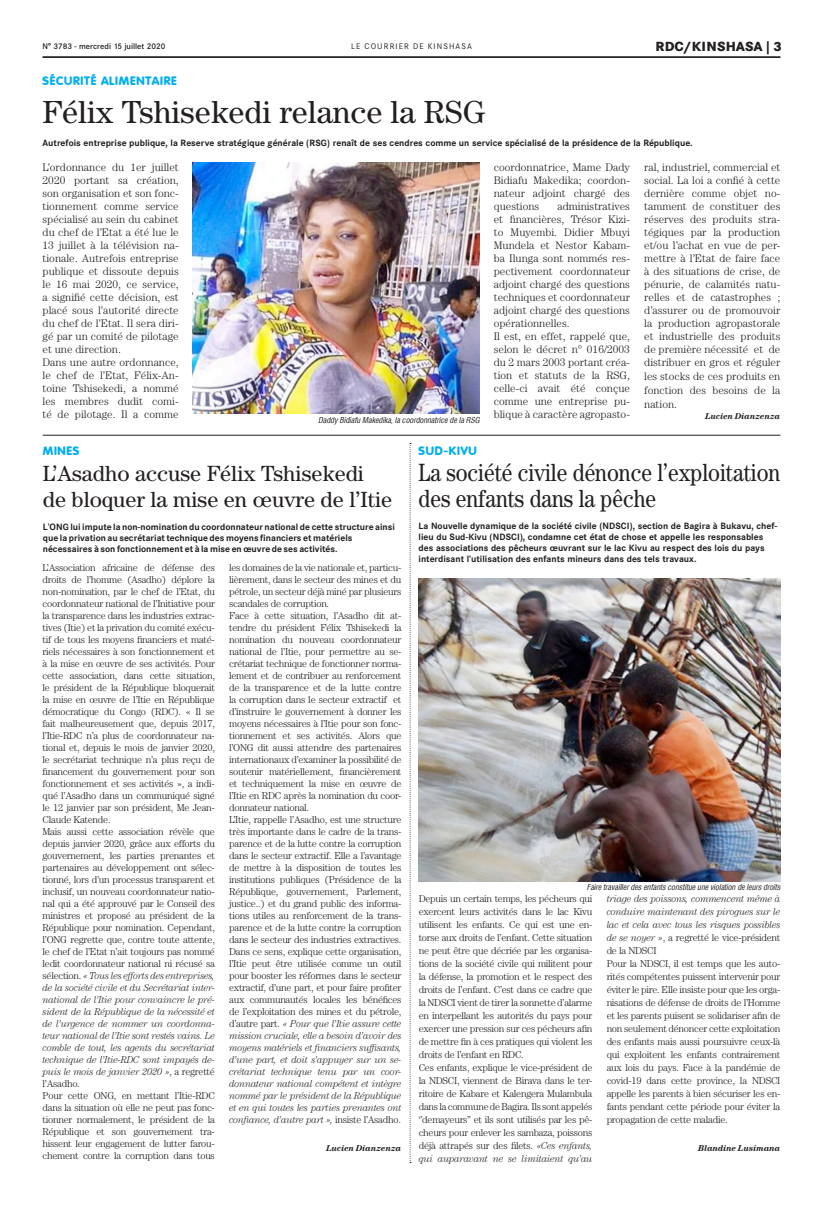
<style>
.page{position:relative;width:823px;height:1205px;background:#fff}
.page>*{position:absolute;margin:0;border:0;box-sizing:border-box;transform-origin:0 0}
.t1{font:32px "Century";color:#231f20}
.t2{font:25px/26px "Century";color:#231f20;scale:.85 1}
.t3{font:22px/26px "Century";color:#231f20}
.t4{font:800 13px "Corporate SBQ";letter-spacing:.01em;color:#231f20}
.t5{font:800 12px "Corporate Rounded";letter-spacing:.06em;color:#00aeef}
.t6{font:300 11px/13px "Century";color:#231f20;text-align:justify}
.t7{font:300 10px/12px "Century";letter-spacing:-.025em;color:#231f20}
.t8{font:700 9px/11px "Corporate SBQ";color:#231f20}
.t9{font:italic 700 8.5px "Century";color:#231f20}
.t10{font:italic 8px "Corporate Condensed";color:#231f20}
.t11{font:500 8px "Corporate SBQ";color:#231f20}
.t12{font:8px "Corporate SBQ";letter-spacing:.14em;color:#231f20}
.s1{font-style:italic}
</style>
<div class="page">
<hr style="left:43px;top:57px;width:737px;height:1px;background:#231f20">
<img style="left:193px;top:162px;width:286px;height:252px">
<hr style="left:43px;top:435px;width:737px;height:1px;background:#231f20">
<img style="left:418px;top:578px;width:362px;height:304px">
<svg style="left:409px;top:443px;width:2px;height:720px"></svg>
<p class="t11" style="left:43px;top:41px;width:124px">N° 3783 - mercredi 15 juillet 2020</p>
<p class="t12" style="left:351px;top:41px;width:122px">LE COURRIER DE KINSHASA</p>
<h3 class="t4" style="left:655px;top:38px;width:128px">RDC/KINSHASA | 3</h3>
<p class="t5" style="left:43px;top:74px;width:136px">SÉCURITÉ ALIMENTAIRE</p>
<h1 class="t1" style="left:43px;top:94px;width:444px">Félix Tshisekedi relance la RSG</h1>
<p class="t8" style="left:43px;top:137px;width:651px">Autrefois entreprise publique, la Reserve stratégique générale (RSG) renaît de ses cendres comme un service spécialisé de la présidence de la République.</p>
<p class="t6" style="left:43px;top:161px;width:138px;text-align:left">L’ordonnance du 1er juillet<br>2020 portant sa création, son organisation et son fonc&shy;tionnement comme service spécialisé au sein du cabinet du chef de l’Etat a été lue le<br>13 juillet à la télévision na&shy;tionale. Autrefois entreprise publique et dissoute depuis le 16 mai 2020, ce service, a signifié cette décision, est placé sous l’autorité directe du chef de l’Etat. Il sera diri&shy;gé par un comité de pilotage et une direction.<br>Dans une autre ordonnance, le chef de l’Etat, Félix-An&shy;toine Tshisekedi, a nommé les membres dudit comi&shy;té de pilotage. Il a comme</p>
<p class="t6" style="left:493px;top:161px;width:138px">coordonnatrice, Mame Dady Bidiafu Makedika; coordon&shy;nateur adjoint chargé des questions</p>
<p class="t6" style="left:493px;top:200px;width:138px;text-align:left;text-indent:64px">administratives et financières, Trésor Kizi&shy;to Muyembi. Didier Mbuyi<br>Mundela et Nestor Kabam&shy;ba Ilunga sont nommés res&shy;pectivement coordonnateur adjoint chargé des questions techniques et coordonnateur adjoint chargé des questions opérationnelles.<br>Il est, en effet, rappelé que, selon le décret n° 016/2003 du 2 mars 2003 portant créa&shy;tion et statuts de la RSG, celle-ci avait été conçue comme une entreprise pu&shy;blique à caractère agropasto-</p>
<p class="t10" style="left:318px;top:415px;width:163px">Daddy Bidiafu Makedika, la coordonnatrice de la RSG</p>
<p class="t6" style="left:643px;top:161px;width:138px">ral, industriel, commercial et social. La loi a confié à cette dernière comme objet no&shy;tamment de constituer des réserves des produits stra&shy;tégiques par la production et/ou l’achat en vue de per&shy;mettre à l’Etat de faire face à des situations de crise, de pénurie, de calamités natu&shy;relles et de catastrophes ; d’assurer ou de promouvoir la production agropastorale et industrielle des produits de première nécessité et de distribuer en gros et réguler</p>
<p class="t6" style="left:643px;top:369px;width:138px;line-height:14px">les stocks de ces produits en fonction des besoins de la nation.</p>
<p class="t9" style="left:704px;top:411px;width:77px">Lucien Dianzenza</p>
<p class="t5" style="left:43px;top:443px;width:38px">MINES</p>
<h3 class="t3" style="left:43px;top:460px;width:351px">L’Asadho accuse Félix Tshisekedi de bloquer la mise en œuvre de l’Itie</h3>
<p class="t8" style="left:43px;top:521px;width:353px">L'ONG lui impute la non-nomination du coordonnateur national de cette structure ainsi que la privation au secrétariat technique des moyens financiers et matériels nécessaires à son fonctionnement et à la mise en œuvre de ses activités.</p>
<p class="t7" style="left:43px;top:561px;width:174px">L’Association africaine de défense des droits de l’homme (Asadho) déplore la non-nomination, par le chef de l’Etat, du coordonnateur national de l’Initiative pour la transparence dans les industries extrac&shy;tives (Itie) et la privation du comité exécu&shy;tif de tous les moyens financiers et maté&shy;riels nécessaires à son fonctionnement et à la mise en œuvre de ses activités. Pour cette association, dans cette situation, le président de la République bloquerait la mise en œuvre de l’Itie en République démocratique du Congo (RDC). « Il se fait malheureusement que, depuis 2017, l’Itie-RDC n’a plus de coordonnateur na&shy;tional et, depuis le mois de janvier 2020, le secrétariat technique n’a plus reçu de financement du gouvernement pour son fonctionnement et ses activités », a indi&shy;qué l’Asadho dans un communiqué signé le 12 janvier par son président, Me Jean-Claude Katende.<br>Mais aussi cette association révèle que depuis janvier 2020, grâce aux efforts du gouvernement, les parties prenantes et partenaires au développement ont sélec&shy;tionné, lors d’un processus transparent et inclusif, un nouveau coordonnateur natio&shy;nal qui a été approuvé par le Conseil des ministres et proposé au président de la République pour nomination. Cependant, l’ONG regrette que, contre toute attente, le chef de l’Etat n’ait toujours pas nommé ledit coordonnateur national ni récusé sa sélection. <span class="s1">« Tous les efforts des entreprises, de la société civile et du Secrétariat inter&shy;national de l’Itie pour convaincre le pré&shy;sident de la République de la nécessité et de l’urgence de nommer un coordonna&shy;teur national de l’Itie sont restés vains. Le comble de tout, les agents du secrétariat technique de l’Itie-RDC sont impayés de&shy;puis le mois de janvier 2020 »</span>, a regretté l’Asadho.<br>Pour cette ONG, en mettant l’Itie-RDC dans la situation où elle ne peut pas fonc&shy;tionner normalement, le président de la République et son gouvernement tra&shy;hissent leur engagement de lutter farou&shy;chement contre la corruption dans tous</p>
<p class="t7" style="left:229px;top:561px;width:174px">les domaines de la vie nationale et, particu&shy;lièrement, dans le secteur des mines et du pétrole, un secteur déjà miné par plusieurs scandales de corruption.<br>Face à cette situation, l’Asadho dit at&shy;tendre du président Félix Tshisekedi la nomination du nouveau coordonnateur national de l’Itie, pour permettre au se&shy;crétariat technique de fonctionner norma&shy;lement et de contribuer au renforcement de la transparence et de la lutte contre la corruption dans le secteur extractif et d’instruire le gouvernement à donner les moyens nécessaires à l’Itie pour son fonc&shy;tionnement et ses activités. Alors que l’ONG dit aussi attendre des partenaires internationaux d’examiner la possibilité de soutenir matériellement, financièrement et techniquement la mise en œuvre de l’Itie en RDC après la nomination du coor&shy;donnateur national.<br>L’Itie, rappelle l’Asadho, est une structure très importante dans le cadre de la trans&shy;parence et de la lutte contre la corruption dans le secteur extractif. Elle a l’avantage de mettre à la disposition de toutes les institutions publiques (Présidence de la République, gouvernement, Parlement, justice..) et du grand public des informa&shy;tions utiles au renforcement de la trans&shy;parence et de la lutte contre la corruption dans le secteur des industries extractives.<br>Dans ce sens, explique cette organisation, l’Itie peut être utilisée comme un outil pour booster les réformes dans le secteur extractif, d’une part, et pour faire profiter aux communautés locales les bénéfices de l’exploitation des mines et du pétrole, d’autre part. <span class="s1">« Pour que l’Itie assure cette mission cruciale, elle a besoin d’avoir des moyens matériels et financiers suffisants, d’une part, et doit s’appuyer sur un se&shy;crétariat technique tenu par un coor&shy;donnateur national compétent et intègre nommé par le président de la République et en qui toutes les parties prenantes ont confiance, d’autre part »,</span> insiste l’Asadho.</p>
<p class="t9" style="left:326px;top:1143px;width:77px">Lucien Dianzenza</p>
<p class="t5" style="left:418px;top:443px;width:60px">SUD-KIVU</p>
<h2 class="t2" style="left:418px;top:459px;width:427px">La société civile dénonce l’exploitation des enfants dans la pêche</h2>
<p class="t8" style="left:418px;top:521px;width:360px">La Nouvelle dynamique de la société civile (NDSCI), section de Bagira à Bukavu, chef&shy;lieu du Sud-Kivu (NDSCI), condamne cet état de chose et appelle les responsables des associations des pêcheurs œuvrant sur le lac Kivu au respect des lois du pays interdisant l’utilisation des enfants mineurs dans des tels travaux.</p>
<p class="t10" style="left:586px;top:883px;width:195px">Faire travailler des enfants constitue une violation de leurs droits</p>
<p class="t7" style="left:418px;top:892px;width:175px;line-height:13px">Depuis un certain temps, les pécheurs qui exercent leurs activités dans le lac Kivu utilisent les enfants. Ce qui est une en&shy;torse aux droits de l’enfant. Cette situation ne peut être que décriée par les organisa&shy;tions de la société civile qui militent pour la défense, la promotion et le respect des droits de l’enfant. C’est dans ce cadre que la NDSCI vient de tirer la sonnette d’alarme en interpellant les autorités du pays pour exercer une pression sur ces pécheurs afin de mettre fin à ces pratiques qui violent les droits de l’enfant en RDC.<br>Ces enfants, explique le vice-président de la NDSCI, viennent de Birava dans le ter&shy;ritoire de Kabare et Kalengera Mulambula dans la commune de Bagira. Ils sont appelés ‘’demayeurs’’ et ils sont utilisés par les pê&shy;cheurs pour enlever les sambaza, poissons déjà attrapés sur des filets. <span class="s1">«Ces enfants, qui auparavant ne se limitaient qu’au</span></p>
<p class="t7" style="left:606px;top:892px;width:175px;line-height:13px"><span class="s1">triage des poissons, commencent même à conduire maintenant des pirogues sur le lac et cela avec tous les risques possibles de se noyer »</span>, a regretté le vice-président de la NDSCI<br>Pour la NDSCI, il est temps que les auto&shy;rités compétentes puissent intervenir pour éviter le pire. Elle insiste pour que les orga&shy;nisations de défense de droits de l’Homme et les parents puisent se solidariser afin de non seulement dénoncer cette exploitation des enfants mais aussi poursuivre ceux-là qui exploitent les enfants contrairement aux lois du pays. Face à la pandémie de covid-19 dans cette province, la NDSCI appelle les parents à bien sécuriser les en&shy;fants pendant cette période pour éviter la propagation de cette maladie.</p>
<p class="t9" style="left:697px;top:1143px;width:84px">Blandine Lusimana</p>
</div>
